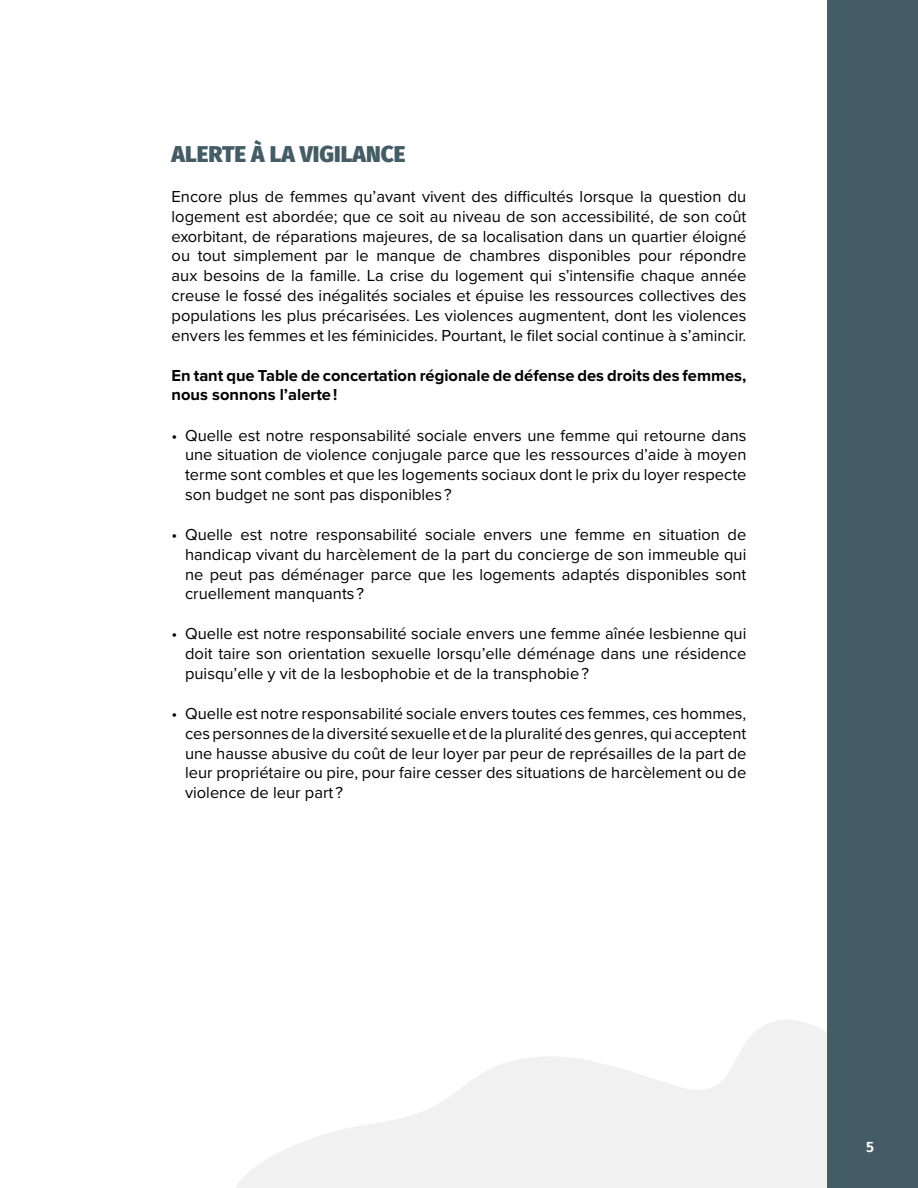
<style>
.page{position:relative;width:918px;height:1188px;background:#fff}
.page>*{position:absolute;margin:0;border:0;box-sizing:border-box;transform-origin:0 0}
.t1{font:900 22.5px "Fira Sans";color:#445c65}
.t2{font:16.5px/19.8px "Proxima Nova";color:#000;text-align:justify}
.t3{font:700 16.5px/19.8px "Proxima Nova";color:#000}
.t4{font:600 15px "Fira Sans";color:#fff}
</style>
<div class="page">
<svg style="left:236px;top:1020px;width:591px;height:168px;fill:#f1f1f1"></svg>
<div style="left:827px;top:0;width:91px;height:1188px;background:#445c65"></div>
<h1 class="t1" style="left:172px;top:134px;width:235px">ALERTE À LA VIGILANCE</h1>
<p class="t2" style="left:172px;top:186px;width:576px">Encore plus de femmes qu’avant vivent des difficultés lorsque la question du logement est abordée; que ce soit au niveau de son accessibilité, de son coût exorbitant, de réparations majeures, de sa localisation dans un quartier éloigné ou tout simplement par le manque de chambres disponibles pour répondre aux besoins de la famille. La crise du logement qui s’intensifie chaque année creuse le fossé des inégalités sociales et épuise les ressources collectives des populations les plus précarisées. Les violences augmentent, dont les violences envers les femmes et les féminicides. Pourtant, le filet social continue à s’amincir.</p>
<p class="t3" style="left:172px;top:365px;width:576px">En tant que Table de concertation régionale de défense des droits des femmes, nous sonnons l’alerte !</p>
<p class="t2" style="left:185px;top:424px;width:563px;text-indent:-13px">• Quelle est notre responsabilité sociale envers une femme qui retourne dans une situation de violence conjugale parce que les ressources d’aide à moyen terme sont combles et que les logements sociaux dont le prix du loyer respecte son budget ne sont pas disponibles ?</p>
<p class="t2" style="left:185px;top:524px;width:563px;text-indent:-13px">• Quelle est notre responsabilité sociale envers une femme en situation de handicap vivant du harcèlement de la part du concierge de son immeuble qui ne peut pas déménager parce que les logements adaptés disponibles sont cruellement manquants ?</p>
<p class="t2" style="left:185px;top:623px;width:563px;text-indent:-13px">• Quelle est notre responsabilité sociale envers une femme aînée lesbienne qui doit taire son orientation sexuelle lorsqu’elle déménage dans une résidence puisqu’elle y vit de la lesbophobie et de la transphobie ?</p>
<p class="t2" style="left:185px;top:703px;width:563px;text-indent:-13px">• Quelle est notre responsabilité sociale envers toutes ces femmes, ces hommes, ces personnes de la diversité sexuelle et de la pluralité des genres, qui acceptent une hausse abusive du coût de leur loyer par peur de représailles de la part de leur propriétaire ou pire, pour faire cesser des situations de harcèlement ou de violence de leur part ?</p>
<p class="t4" style="left:866px;top:1134px;width:9px">5</p>
</div>
